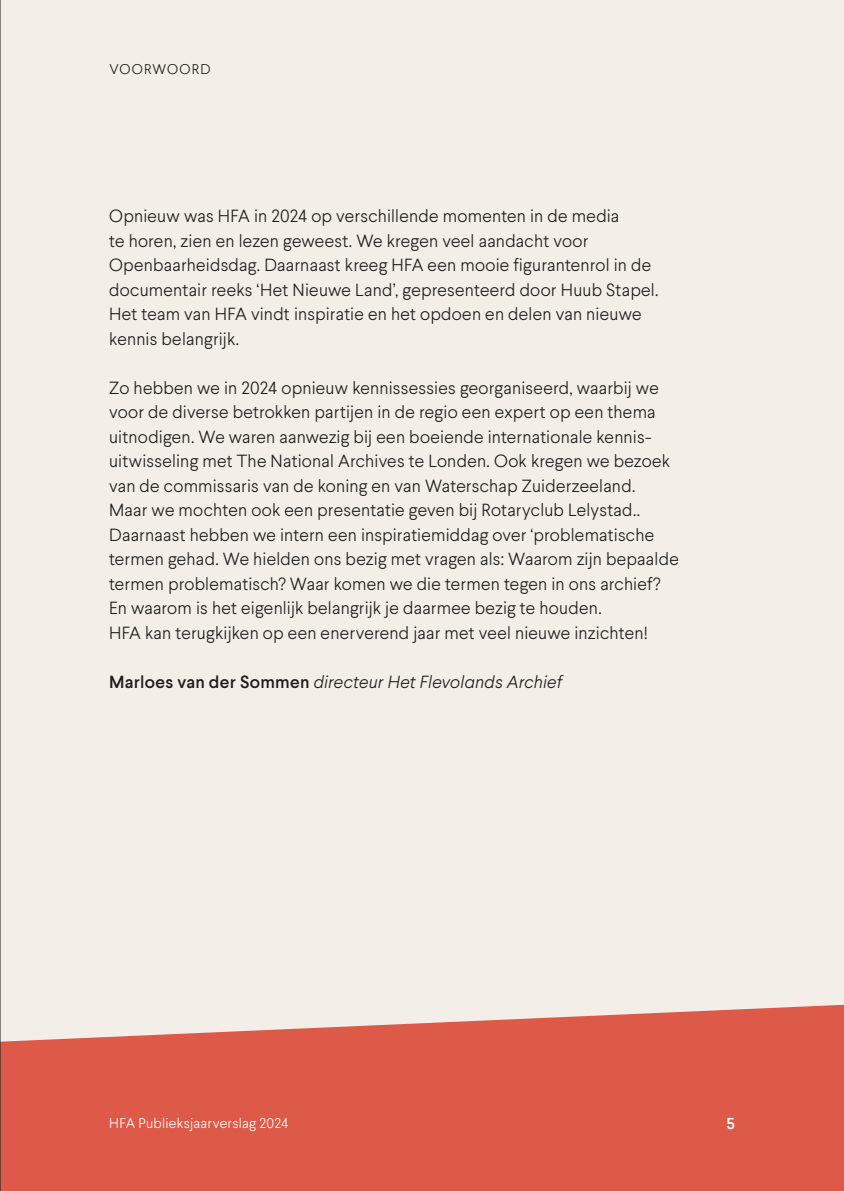
<style>
.page{position:relative;width:844px;height:1191px;background:#fff}
.page>*{position:absolute;margin:0;border:0;box-sizing:border-box;transform-origin:0 0}
.t1{font:300 17.5px/24.5px "Larsseit";letter-spacing:.015em;color:#1d1d1b}
.t2{font:italic 300 17.5px "Larsseit";letter-spacing:.01em;color:#1d1d1b}
.t3{font:500 15.75px "Larsseit";color:#fff}
.t4{font:300 14px "Larsseit";letter-spacing:.02em;color:#fff}
.t5{font:300 14px "Larsseit";letter-spacing:.085em;color:#1d1d1b}
.s1{font-weight:500;font-style:normal}
</style>
<div class="page">
<div style="left:0;top:0;width:843px;height:1191px;background:#f3eee8"></div>
<svg style="left:1px;top:1004px;width:842px;height:187px;fill:#dc5a47"></svg>
<hr style="left:0;top:0;width:1px;height:1191px;background:#1d1d1b">
<p class="t5" style="left:109px;top:60px;width:102px">VOORWOORD</p>
<p class="t1" style="left:109px;top:203px;width:550px">Opnieuw was HFA in 2024 op verschillende momenten in de media<br>te horen, zien en lezen geweest. We kregen veel aandacht voor Openbaarheidsdag. Daarnaast kreeg HFA een mooie figurantenrol in de documentair reeks ‘Het Nieuwe Land’, gepresenteerd door Huub Stapel.<br>Het team van HFA vindt inspiratie en het opdoen en delen van nieuwe kennis belangrijk.</p>
<p class="t1" style="left:109px;top:375px;width:571px">Zo hebben we in 2024 opnieuw kennissessies georganiseerd, waarbij we voor de diverse betrokken partijen in de regio een expert op een thema uitnodigen. We waren aanwezig bij een boeiende internationale kennis&shy;uitwisseling met The National Archives te Londen. Ook kregen we bezoek van de commissaris van de koning en van Waterschap Zuiderzeeland.<br>Maar we mochten ook een presentatie geven bij Rotaryclub Lelystad..<br>Daarnaast hebben we intern een inspiratiemiddag over ‘problematische termen gehad. We hielden ons bezig met vragen als: Waarom zijn bepaalde termen problematisch? Waar komen we die termen tegen in ons archief?<br>En waarom is het eigenlijk belangrijk je daarmee bezig te houden.<br>HFA kan terugkijken op een enerverend jaar met veel nieuwe inzichten!</p>
<p class="t2" style="left:109px;top:670px;width:454px"><span class="s1">Marloes van der Sommen</span> directeur Het Flevolands Archief</p>
<p class="t4" style="left:109px;top:1113px;width:181px">HFA Publieksjaarverslag 2024</p>
<p class="t3" style="left:726px;top:1113px;width:10px">5</p>
</div>
